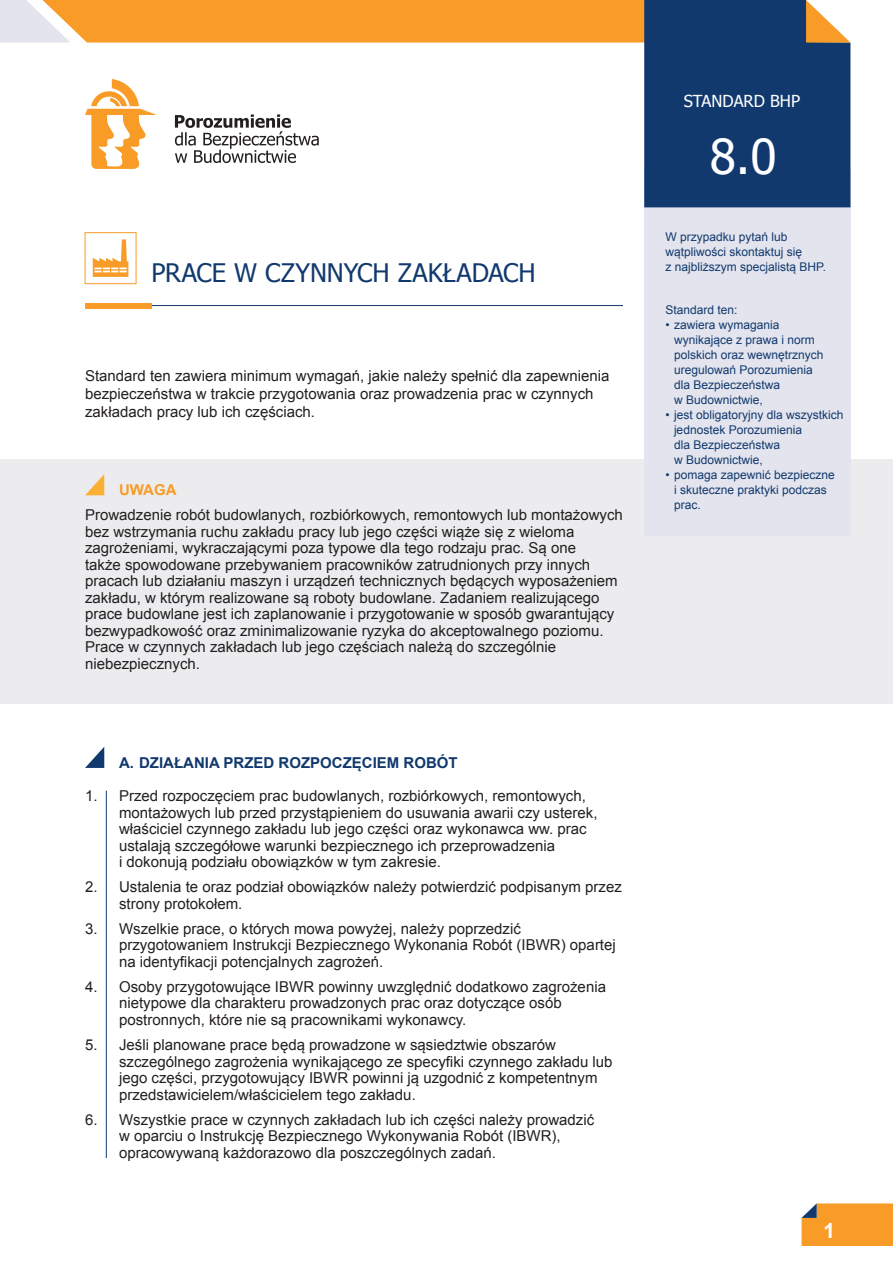
<style>
.page{position:relative;width:893px;height:1263px;background:#fff}
.page>*{position:absolute;margin:0;border:0;box-sizing:border-box;transform-origin:0 0}
.t1{font:48px "Tahoma";color:#fff}
.Tytul{font:25.5px "Tahoma";letter-spacing:-.005em;color:#11396e}
.tekst{font:700 21px "Arial";color:#fff}
.t2{font:16.5px "Tahoma";color:#fff}
.Tekst_numerowany{font:15px/16.5px "Arial";color:#231f20}
.tekst-2{font:15px/16.5px "Arial";color:#231f20}
.Tytulik{font:700 15px "Arial";color:#11396e}
.Uwaga{font:700 15px "Arial";color:#f89c27}
.tekst_wymienianie{font:12px/15px "Arial";color:#11396e}
.tekst-3{font:12px/15px "Arial";color:#11396e}
</style>
<div class="page">
<div style="left:0;top:459px;width:893px;height:245px;background:#ececee"></div>
<svg style="left:85px;top:474px;width:19px;height:21px"></svg>
<hr style="left:151px;top:305px;width:472px;height:1px;background:#11396e">
<div style="left:644px;top:170px;width:206px;height:365px;background:#e3e4ed"></div>
<div style="left:85px;top:303px;width:66px;height:5px;background:#f89c27"></div>
<svg style="left:0;top:0;width:850px;height:207px"></svg>
<svg style="left:801px;top:1203px;width:92px;height:43px;background:#f19d32"></svg>
<div style="left:85px;top:232px;width:51px;height:52px;border:1px solid #f89c27"></div>
<hr style="left:106px;top:791px;width:1px;height:367px;background:#11396e">
<svg style="left:85px;top:747px;width:19px;height:21px"></svg>
<svg style="left:93px;top:239px;width:35px;height:38px"></svg>
<p class="Tytul" style="left:151px;top:256px;width:386px">PRACE W CZYNNYCH ZAKŁADACH</p>
<p class="tekst-2" style="left:85px;top:367px;width:526px;line-height:18px">Standard ten zawiera minimum wymagań, jakie należy spełnić dla zapewnienia bezpieczeństwa w trakcie przygotowania oraz prowadzenia prac w czynnych zakładach pracy lub ich częściach.</p>
<p class="Uwaga" style="left:119px;top:480px;width:59px">UWAGA</p>
<p class="tekst-2" style="left:85px;top:507px;width:539px">Prowadzenie robót budowlanych, rozbiórkowych, remontowych lub montażowych bez wstrzymania ruchu zakładu pracy lub jego części wiąże się z wieloma zagrożeniami, wykraczającymi poza typowe dla tego rodzaju prac. Są one<br>także spowodowane przebywaniem pracowników zatrudnionych przy innych pracach lub działaniu maszyn i urządzeń technicznych będących wyposażeniem zakładu, w którym realizowane są roboty budowlane. Zadaniem realizującego prace budowlane jest ich zaplanowanie i przygotowanie w sposób gwarantujący bezwypadkowość oraz zminimalizowanie ryzyka do akceptowalnego poziomu.<br>Prace w czynnych zakładach lub jego częściach należą do szczególnie niebezpiecznych.</p>
<p class="Tytulik" style="left:119px;top:753px;width:340px">A. DZIAŁANIA PRZED ROZPOCZĘCIEM ROBÓT</p>
<p class="Tekst_numerowany" style="left:119px;top:788px;width:480px;text-indent:-34px">1. Przed rozpoczęciem prac budowlanych, rozbiórkowych, remontowych, montażowych lub przed przystąpieniem do usuwania awarii czy usterek, właściciel czynnego zakładu lub jego części oraz wykonawca ww. prac ustalają szczegółowe warunki bezpiecznego ich przeprowadzenia<br>i dokonują podziału obowiązków w tym zakresie.</p>
<p class="Tekst_numerowany" style="left:119px;top:879px;width:504px;text-indent:-34px">2. Ustalenia te oraz podział obowiązków należy potwierdzić podpisanym przez strony protokołem.</p>
<p class="Tekst_numerowany" style="left:119px;top:921px;width:498px;text-indent:-34px">3. Wszelkie prace, o których mowa powyżej, należy poprzedzić przygotowaniem Instrukcji Bezpiecznego Wykonania Robót (IBWR) opartej na identyfikacji potencjalnych zagrożeń.</p>
<p class="Tekst_numerowany" style="left:119px;top:979px;width:488px;text-indent:-34px">4. Osoby przygotowujące IBWR powinny uwzględnić dodatkowo zagrożenia nietypowe dla charakteru prowadzonych prac oraz dotyczące osób postronnych, które nie są pracownikami wykonawcy.</p>
<p class="Tekst_numerowany" style="left:119px;top:1037px;width:495px;text-indent:-34px">5. Jeśli planowane prace będą prowadzone w sąsiedztwie obszarów szczególnego zagrożenia wynikającego ze specyfiki czynnego zakładu lub jego części, przygotowujący IBWR powinni ją uzgodnić z kompetentnym przedstawicielem/właścicielem tego zakładu.</p>
<p class="Tekst_numerowany" style="left:119px;top:1111px;width:477px;text-indent:-34px">6. Wszystkie prace w czynnych zakładach lub ich części należy prowadzić w oparciu o Instrukcję Bezpiecznego Wykonywania Robót (IBWR), opracowywaną każdorazowo dla poszczególnych zadań.</p>
<p class="t2" style="left:684px;top:90px;width:118px">STANDARD BHP</p>
<p class="t1" style="left:710px;top:124px;width:68px">8.0</p>
<p class="tekst-3" style="left:665px;top:229px;width:162px">W przypadku pytań lub wątpliwości skontaktuj się<br>z najbliższym specjalistą BHP.</p>
<p class="tekst-3" style="left:665px;top:302px;width:74px">Standard ten:</p>
<p class="tekst_wymienianie" style="left:674px;top:317px;width:151px;text-indent:-9px">• zawiera wymagania wynikające z prawa i norm polskich oraz wewnętrznych uregulowań Porozumienia dla Bezpieczeństwa<br>w Budownictwie,</p>
<p class="tekst_wymienianie" style="left:674px;top:407px;width:171px;text-indent:-9px">• jest obligatoryjny dla wszystkich jednostek Porozumienia<br>dla Bezpieczeństwa<br>w Budownictwie,</p>
<p class="tekst_wymienianie" style="left:674px;top:467px;width:162px;text-indent:-9px">• pomaga zapewnić bezpieczne i skuteczne praktyki podczas prac.</p>
<p class="tekst" style="left:823px;top:1217px;width:13px">1</p>
</div>
